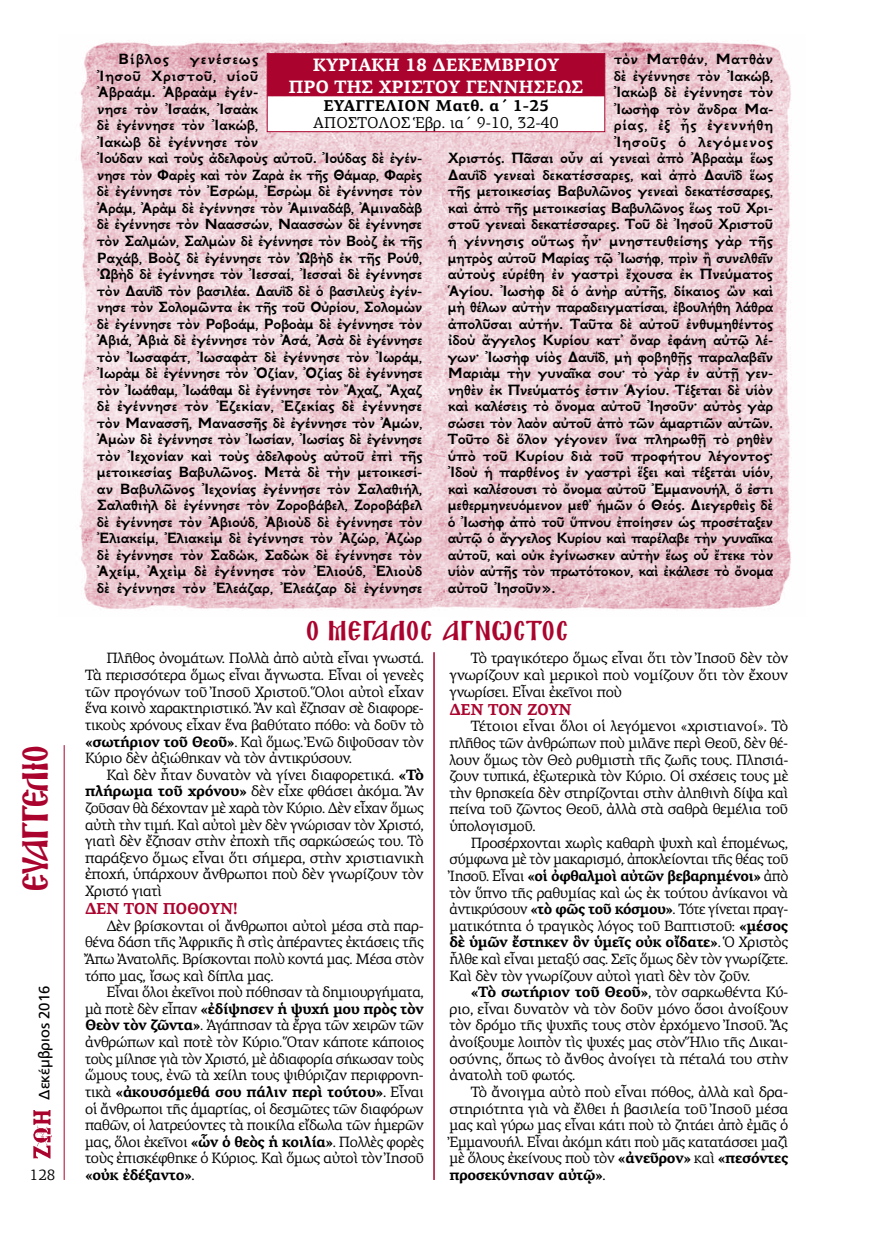
<style>
.page{position:relative;width:872px;height:1234px;background:#fff}
.page>*{position:absolute;margin:0;border:0;box-sizing:border-box;transform-origin:0 0}
.t1{font:31.5px "Mg Agion Oros UC Normal";letter-spacing:-.025em;color:#aa042e}
.t2{font:24px "Mg Agion Oros UC Normal";letter-spacing:.08em;color:#aa042e}
.t3{font:700 18px/21.3px "PF Agora Serif Pro";letter-spacing:-.01em;color:#fff;text-align:center}
.t4{font:700 16.5px/16.5px "GFS Neohellenic";letter-spacing:-.02em;color:#000}
.t5{font:700 16.5px "GFS Neohellenic";letter-spacing:.025em;color:#000}
.t6{font:700 16.5px "GFS Neohellenic";color:#000}
.t7{font:700 16.5px "GFS Neohellenic";letter-spacing:.045em;color:#000}
.t8{font:700 15.9px "PF Agora Serif Pro";letter-spacing:-.025em;color:#aa042e}
.t9{font:15.75px "PF Agora Serif Pro";letter-spacing:.01em;color:#000}
.t10{font:700 15.75px "PF Agora Serif Pro";letter-spacing:.01em;color:#000}
.t11{font:15px/16.6px "PF Agora Serif Pro";letter-spacing:-.025em;color:#000;text-align:justify}
.t12{font:15px "PF Catalog Poly";color:#000}
.s1{font-weight:700}
</style>
<div class="page">
<img style="left:33px;top:1110px;width:19px;height:48px">
<hr style="left:64px;top:745px;width:1px;height:434px;background:#aa042e">
<hr style="left:433px;top:652px;width:2px;height:527px;background:#aa042e">
<img style="left:79px;top:40px;width:712px;height:571px">
<svg style="left:269px;top:55px;width:334px;height:75px"></svg>
<div style="left:267px;top:53px;width:338px;height:79px;border:1px solid #aa042e"></div>
<h1 class="t1" style="left:22px;top:889px;width:146px;rotate:-90deg">ευαγγελιο</h1>
<p class="t12" style="left:36px;top:1099px;width:116px;rotate:-90deg">Δεκέμβριος 2016</p>
<p class="t11" style="left:30px;top:1166px;width:27px">128</p>
<p class="t4" style="left:97px;top:50px;width:327px;text-indent:93px">γενέσεως<br>Ἰησοῦ Χριστοῦ, υἱοῦ<br>Ἀβραάμ. Ἀβραὰμ ἐγέν-<br>νησε τὸν Ἰσαάκ, Ἰσαὰκ<br>δὲ ἐγέννησε τὸν Ἰακώβ,<br>Ἰακὼβ δὲ ἐγέννησε τὸν<br>Ἰούδαν καὶ τοὺς ἀδελφοὺς αὐτοῦ. Ἰούδας δὲ ἐγέν&shy;νησε τὸν Φαρὲς καὶ τὸν Ζαρὰ ἐκ τῆς Θάμαρ, Φαρὲς δὲ ἐγέννησε τὸν Ἐσρώμ, Ἐσρὼμ δὲ ἐγέννησε τὸν Ἀράμ, Ἀρὰμ δὲ ἐγέννησε τὸν Ἀμιναδάβ, Ἀμιναδὰβ δὲ ἐγέννησε τὸν Ναασσών, Ναασσὼν δὲ ἐγέννησε τὸν Σαλμών, Σαλμὼν δὲ ἐγέννησε τὸν Βοὸζ ἐκ τῆς Ραχάβ, Βοὸζ δὲ ἐγέννησε τὸν ᾿Ωβὴδ ἐκ τῆς Ρούθ, ᾿Ωβὴδ δὲ ἐγέννησε τὸν Ἰεσσαί, Ἰεσσαὶ δὲ ἐγέννησε τὸν Δαυῒδ τὸν βασιλέα. Δαυῒδ δὲ ὁ βασιλεὺς ἐγέν&shy;νησε τὸν Σολομῶντα ἐκ τῆς τοῦ Οὐρίου, Σολομὼν δὲ ἐγέννησε τὸν Ροβοάμ, Ροβοὰμ δὲ ἐγέννησε τὸν Ἀβιά, Ἀβιὰ δὲ ἐγέννησε τὸν Ἀσά, Ἀσὰ δὲ ἐγέννησε τὸν Ἰωσαφάτ, Ἰωσαφὰτ δὲ ἐγέννησε τὸν Ἰωράμ, Ἰωρὰμ δὲ ἐγέννησε τὸν Ὀζίαν, Ὀζίας δὲ ἐγέννησε τὸν Ἰωάθαμ, Ἰωάθαμ δὲ ἐγέννησε τὸν Ἄχαζ, Ἄχαζ δὲ ἐγέννησε τὸν Ἐζεκίαν, Ἐζεκίας δὲ ἐγέννησε τὸν Μανασσῆ, Μανασσῆς δὲ ἐγέννησε τὸν Ἀμών, Ἀμὼν δὲ ἐγέννησε τὸν Ἰωσίαν, Ἰωσίας δὲ ἐγέννησε τὸν Ἰεχονίαν καὶ τοὺς ἀδελφοὺς αὐτοῦ ἐπὶ τῆς μετοικεσίας Βαβυλῶνος. Μετὰ δὲ τὴν μετοικεσί&shy;αν Βαβυλῶνος Ἰεχονίας ἐγέννησε τὸν Σαλαθιήλ, Σαλαθιὴλ δὲ ἐγέννησε τὸν Ζοροβάβελ, Ζοροβάβελ δὲ ἐγέννησε τὸν Ἀβιούδ, Ἀβιοὺδ δὲ ἐγέννησε τὸν Ἐλιακείμ, Ἐλιακεὶμ δὲ ἐγέννησε τὸν Ἀζώρ, Ἀζὼρ δὲ ἐγέννησε τὸν Σαδώκ, Σαδὼκ δὲ ἐγέννησε τὸν Ἀχείμ, Ἀχεὶμ δὲ ἐγέννησε τὸν Ἐλιούδ, Ἐλιοὺδ δὲ ἐγέννησε τὸν Ἐλεάζαρ, Ἐλεάζαρ δὲ ἐγέννησε</p>
<p class="t6" style="left:613px;top:47px;width:161px">τὸν Ματθάν, Ματθὰν</p>
<p class="t4" style="left:118px;top:50px;width:52px">Βίβλος</p>
<p class="t3" style="left:288px;top:55px;width:296px">ΚΥΡΙΑΚΗ 18 ΔΕΚΕΜΒΡΙΟΥ<br>ΠΡΟ ΤΗΣ ΧΡΙΣΤΟΥ ΓΕΝΝΗΣΕΩΣ</p>
<p class="t10" style="left:323px;top:96px;width:227px">ΕΥΑΓΓΕΛΙΟΝ Ματθ. α΄ 1-25</p>
<p class="t9" style="left:313px;top:113px;width:247px">ΑΠΟΣΤΟΛΟΣ Ἑβρ. ια΄ 9-10, 32-40</p>
<p class="t4" style="left:613px;top:66px;width:161px">δὲ ἐγέννησε τὸν Ἰακώβ,</p>
<p class="t4" style="left:613px;top:83px;width:161px">Ἰακὼβ δὲ ἐγέννησε τὸν</p>
<p class="t4" style="left:613px;top:99px;width:161px">Ἰωσὴφ τὸν ἄνδρα Μα-</p>
<p class="t5" style="left:613px;top:113px;width:161px">ρίας, ἐξ ἧς ἐγεννήθη</p>
<p class="t7" style="left:613px;top:129px;width:161px">Ἰησοῦς ὁ λεγόμενος</p>
<p class="t4" style="left:448px;top:149px;width:327px">Χριστός. Πᾶσαι οὖν αἱ γενεαὶ ἀπὸ Ἀβραὰμ ἕως</p>
<p class="t4" style="left:448px;top:165px;width:327px">Δαυῒδ γενεαὶ δεκατέσσαρες, καὶ ἀπὸ Δαυῒδ ἕως</p>
<p class="t4" style="left:448px;top:182px;width:327px">τῆς μετοικεσίας Βαβυλῶνος γενεαὶ δεκατέσσαρες,</p>
<p class="t4" style="left:448px;top:198px;width:327px">καὶ ἀπὸ τῆς μετοικεσίας Βαβυλῶνος ἕως τοῦ Χρι-</p>
<p class="t4" style="left:448px;top:215px;width:327px">στοῦ γενεαὶ δεκατέσσαρες. Τοῦ δὲ Ἰησοῦ Χριστοῦ</p>
<p class="t4" style="left:448px;top:231px;width:327px">ἡ γέννησις οὕτως ἦν· μνηστευθείσης γὰρ τῆς</p>
<p class="t4" style="left:448px;top:248px;width:327px">μητρὸς αὐτοῦ Μαρίας τῷ Ἰωσήφ, πρὶν ἢ συνελθεῖν</p>
<p class="t4" style="left:448px;top:264px;width:327px">αὐτοὺς εὑρέθη ἐν γαστρὶ ἔχουσα ἐκ Πνεύματος</p>
<p class="t4" style="left:448px;top:281px;width:327px">Ἁγίου. Ἰωσὴφ δὲ ὁ ἀνὴρ αὐτῆς, δίκαιος ὢν καὶ</p>
<p class="t4" style="left:448px;top:297px;width:327px">μὴ θέλων αὐτὴν παραδειγματίσαι, ἐβουλήθη λάθρα</p>
<p class="t4" style="left:448px;top:314px;width:327px">ἀπολῦσαι αὐτήν. Ταῦτα δὲ αὐτοῦ ἐνθυμηθέντος</p>
<p class="t4" style="left:448px;top:330px;width:327px">ἰδοὺ ἄγγελος Κυρίου κατ᾿ ὄναρ ἐφάνη αὐτῷ λέ-</p>
<p class="t4" style="left:448px;top:347px;width:327px">γων· Ἰωσὴφ υἱὸς Δαυΐδ, μὴ φοβηθῇς παραλαβεῖν</p>
<p class="t4" style="left:448px;top:363px;width:327px">Μαριὰμ τὴν γυναῖκα σου· τὸ γὰρ ἐν αὐτῇ γεν-</p>
<p class="t4" style="left:448px;top:380px;width:327px">νηθὲν ἐκ Πνεύματός ἐστιν Ἁγίου. Τέξεται δὲ υἱὸν</p>
<p class="t4" style="left:448px;top:396px;width:327px">καὶ καλέσεις τὸ ὄνομα αὐτοῦ Ἰησοῦν· αὐτὸς γὰρ</p>
<p class="t4" style="left:448px;top:413px;width:327px">σώσει τὸν λαὸν αὐτοῦ ἀπὸ τῶν ἁμαρτιῶν αὐτῶν.</p>
<p class="t4" style="left:448px;top:429px;width:327px">Τοῦτο δὲ ὅλον γέγονεν ἵνα πληρωθῇ τὸ ρηθὲν</p>
<p class="t4" style="left:448px;top:446px;width:327px">ὑπὸ τοῦ Κυρίου διὰ τοῦ προφήτου λέγοντος·</p>
<p class="t4" style="left:448px;top:462px;width:327px">Ἰδοὺ ἡ παρθένος ἐν γαστρὶ ἕξει καὶ τέξεται υἱόν,</p>
<p class="t4" style="left:448px;top:479px;width:327px">καὶ καλέσουσι τὸ ὄνομα αὐτοῦ Ἐμμανουήλ, ὅ ἐστι</p>
<p class="t4" style="left:448px;top:495px;width:326px">μεθερμηνευόμενον μεθ᾿ ἡμῶν ὁ Θεός. Διεγερθεὶς δὲ</p>
<p class="t4" style="left:448px;top:512px;width:327px">ὁ Ἰωσὴφ ἀπὸ τοῦ ὕπνου ἐποίησεν ὡς προσέταξεν</p>
<p class="t4" style="left:448px;top:528px;width:327px">αὐτῷ ὁ ἄγγελος Κυρίου καὶ παρέλαβε τὴν γυναῖκα</p>
<p class="t4" style="left:448px;top:545px;width:327px">αὐτοῦ, καὶ οὐκ ἐγίνωσκεν αὐτὴν ἕως οὗ ἔτεκε τὸν</p>
<p class="t4" style="left:448px;top:561px;width:327px">υἱὸν αὐτῆς τὸν πρωτότοκον, καὶ ἐκάλεσε τὸ ὄνομα</p>
<p class="t4" style="left:448px;top:578px;width:109px">αὐτοῦ Ἰησοῦν».</p>
<h2 class="t2" style="left:307px;top:620px;width:262px">Ο ΜΕΓΑΛΟΣ ΑΓΝΩΣΤΟΣ</h2>
<p class="t11" style="left:85px;top:650px;width:340px;text-indent:21px">Πλῆθος ὀνομάτων. Πολλὰ ἀπὸ αὐτὰ εἶναι γνωστά.<br>Τὰ περισσότερα ὅμως εἶναι ἄγνωστα. Εἶναι οἱ γενεὲς τῶν προγόνων τοῦ Ἰησοῦ Χριστοῦ. Ὅλοι αὐτοὶ εἶχαν ἕνα κοινὸ χαρακτηριστικό. Ἂν καὶ ἔζησαν σὲ διαφορε&shy;τικοὺς χρόνους εἶχαν ἕνα βαθύτατο πόθο: νὰ δοῦν τὸ <span class="s1">«σωτήριον τοῦ Θεοῦ»</span>. Καὶ ὅμως. Ἐνῶ διψοῦσαν τὸν Κύριο δὲν ἀξιώθηκαν νὰ τὸν ἀντικρύσουν.</p>
<p class="t11" style="left:85px;top:766px;width:340px;text-indent:21px">Καὶ δὲν ἦταν δυνατὸν νὰ γίνει διαφορετικά. <span class="s1">«Τὸ πλήρωμα τοῦ χρόνου»</span> δὲν εἶχε φθάσει ἀκόμα. Ἂν ζοῦσαν θὰ δέχονταν μὲ χαρὰ τὸν Κύριο. Δὲν εἶχαν ὅμως αὐτὴ τὴν τιμή. Καὶ αὐτοὶ μὲν δὲν γνώρισαν τὸν Χριστό, γιατὶ δὲν ἔζησαν στὴν ἐποχὴ τῆς σαρκώσεώς του. Τὸ παράξενο ὅμως εἶναι ὅτι σήμερα, στὴν χριστιανικὴ ἐποχή, ὑπάρχουν ἄνθρωποι ποὺ δὲν γνωρίζουν τὸν Χριστό γιατὶ</p>
<p class="t8" style="left:85px;top:898px;width:154px">ΔΕΝ ΤΟΝ ΠΟΘΟΥΝ!</p>
<p class="t11" style="left:85px;top:917px;width:340px;text-indent:21px">Δὲν βρίσκονται οἱ ἄνθρωποι αὐτοὶ μέσα στὰ παρ&shy;θένα δάση τῆς Ἀφρικῆς ἢ στὶς ἀπέραντες ἐκτάσεις τῆς Ἄπω Ἀνατολῆς. Βρίσκονται πολὺ κοντά μας. Μέσα στὸν τόπο μας, ἴσως καὶ δίπλα μας.</p>
<p class="t11" style="left:85px;top:983px;width:340px;text-indent:21px">Εἶναι ὅλοι ἐκεῖνοι ποὺ πόθησαν τὰ δημιουργήματα, μὰ ποτὲ δὲν εἶπαν <span class="s1">«ἐδίψησεν ἡ ψυχή μου πρὸς τὸν Θεὸν τὸν ζῶντα»</span>. Ἀγάπησαν τὰ ἔργα τῶν χειρῶν τῶν ἀνθρώπων καὶ ποτὲ τὸν Κύριο. Ὅταν κάποτε κάποιος τοὺς μίλησε γιὰ τὸν Χριστό, μὲ ἀδιαφορία σήκωσαν τοὺς ὥμους τους, ἐνῶ τὰ χείλη τους ψιθύριζαν περιφρονη&shy;τικὰ <span class="s1">«ἀκουσόμεθά σου πάλιν περὶ τούτου»</span>. Εἶναι οἱ ἄνθρωποι τῆς ἁμαρτίας, οἱ δεσμῶτες τῶν διαφόρων παθῶν, οἱ λατρεύοντες τὰ ποικίλα εἴδωλα τῶν ἡμερῶν μας, ὅλοι ἐκεῖνοι <span class="s1">«ὧν ὁ θεὸς ἡ κοιλία»</span>. Πολλὲς φορὲς τοὺς ἐπισκέφθηκε ὁ Κύριος. Καὶ ὅμως αὐτοὶ τὸν Ἰησοῦ <span class="s1">«οὐκ ἐδέξαντο»</span>.</p>
<p class="t11" style="left:449px;top:650px;width:340px;text-indent:21px">Τὸ τραγικότερο ὅμως εἶναι ὅτι τὸν Ἰησοῦ δὲν τὸν γνωρίζουν καὶ μερικοὶ ποὺ νομίζουν ὅτι τὸν ἔχουν γνωρίσει. Εἶναι ἐκεῖνοι ποὺ</p>
<p class="t8" style="left:449px;top:699px;width:124px">ΔΕΝ ΤΟΝ ΖΟΥΝ</p>
<p class="t11" style="left:449px;top:717px;width:340px;text-indent:21px">Τέτοιοι εἶναι ὅλοι οἱ λεγόμενοι «χριστιανοί». Τὸ πλῆθος τῶν ἀνθρώπων ποὺ μιλᾶνε περὶ Θεοῦ, δὲν θέ&shy;λουν ὅμως τὸν Θεὸ ρυθμιστὴ τῆς ζωῆς τους. Πλησιά&shy;ζουν τυπικά, ἐξωτερικὰ τὸν Κύριο. Οἱ σχέσεις τους μὲ τὴν θρησκεία δὲν στηρίζονται στὴν ἀληθινὴ δίψα καὶ πείνα τοῦ ζῶντος Θεοῦ, ἀλλὰ στὰ σαθρὰ θεμέλια τοῦ ὑπολογισμοῦ.</p>
<p class="t11" style="left:449px;top:834px;width:340px;text-indent:21px">Προσέρχονται χωρὶς καθαρὴ ψυχὴ καὶ ἑπομένως, σύμφωνα μὲ τὸν μακαρισμό, ἀποκλείονται τῆς θέας τοῦ Ἰησοῦ. Εἶναι <span class="s1">«οἱ ὀφθαλμοὶ αὐτῶν βεβαρημένοι»</span> ἀπὸ τὸν ὕπνο τῆς ραθυμίας καὶ ὡς ἐκ τούτου ἀνίκανοι νὰ ἀντικρύσουν <span class="s1">«τὸ φῶς τοῦ κόσμου»</span>. Τότε γίνεται πραγ&shy;ματικότητα ὁ τραγικὸς λόγος τοῦ Βαπτιστοῦ: <span class="s1">«μέσος δὲ ὑμῶν ἔστηκεν ὃν ὑμεῖς οὐκ οἴδατε»</span>. Ὁ Χριστὸς ἦλθε καὶ εἶναι μεταξύ σας. Σεῖς ὅμως δὲν τὸν γνωρίζετε.<br>Καὶ δὲν τὸν γνωρίζουν αὐτοὶ γιατὶ δὲν τὸν ζοῦν.</p>
<p class="t11" style="left:449px;top:983px;width:340px;text-indent:21px"><span class="s1">«Τὸ σωτήριον τοῦ Θεοῦ»</span>, τὸν σαρκωθέντα Κύ&shy;ριο, εἶναι δυνατὸν νὰ τὸν δοῦν μόνο ὅσοι ἀνοίξουν τὸν δρόμο τῆς ψυχῆς τους στὸν ἐρχόμενο Ἰησοῦ. Ἂς ἀνοίξουμε λοιπὸν τὶς ψυχές μας στὸν Ἥλιο τῆς Δικαι&shy;οσύνης, ὅπως τὸ ἄνθος ἀνοίγει τὰ πέταλά του στὴν ἀνατολὴ τοῦ φωτός.</p>
<p class="t11" style="left:449px;top:1083px;width:340px;text-indent:21px">Τὸ ἄνοιγμα αὐτὸ ποὺ εἶναι πόθος, ἀλλὰ καὶ δρα&shy;στηριότητα γιὰ νὰ ἔλθει ἡ βασιλεία τοῦ Ἰησοῦ μέσα μας καὶ γύρω μας εἶναι κάτι ποὺ τὸ ζητάει ἀπὸ ἐμᾶς ὁ Ἐμμανουήλ. Εἶναι ἀκόμη κάτι ποὺ μᾶς κατατάσσει μαζὶ μὲ ὅλους ἐκείνους ποὺ τὸν <span class="s1">«ἀνεῦρον»</span> καὶ <span class="s1">«πεσόντες προσεκύνησαν αὐτῷ»</span>.</p>
</div>
